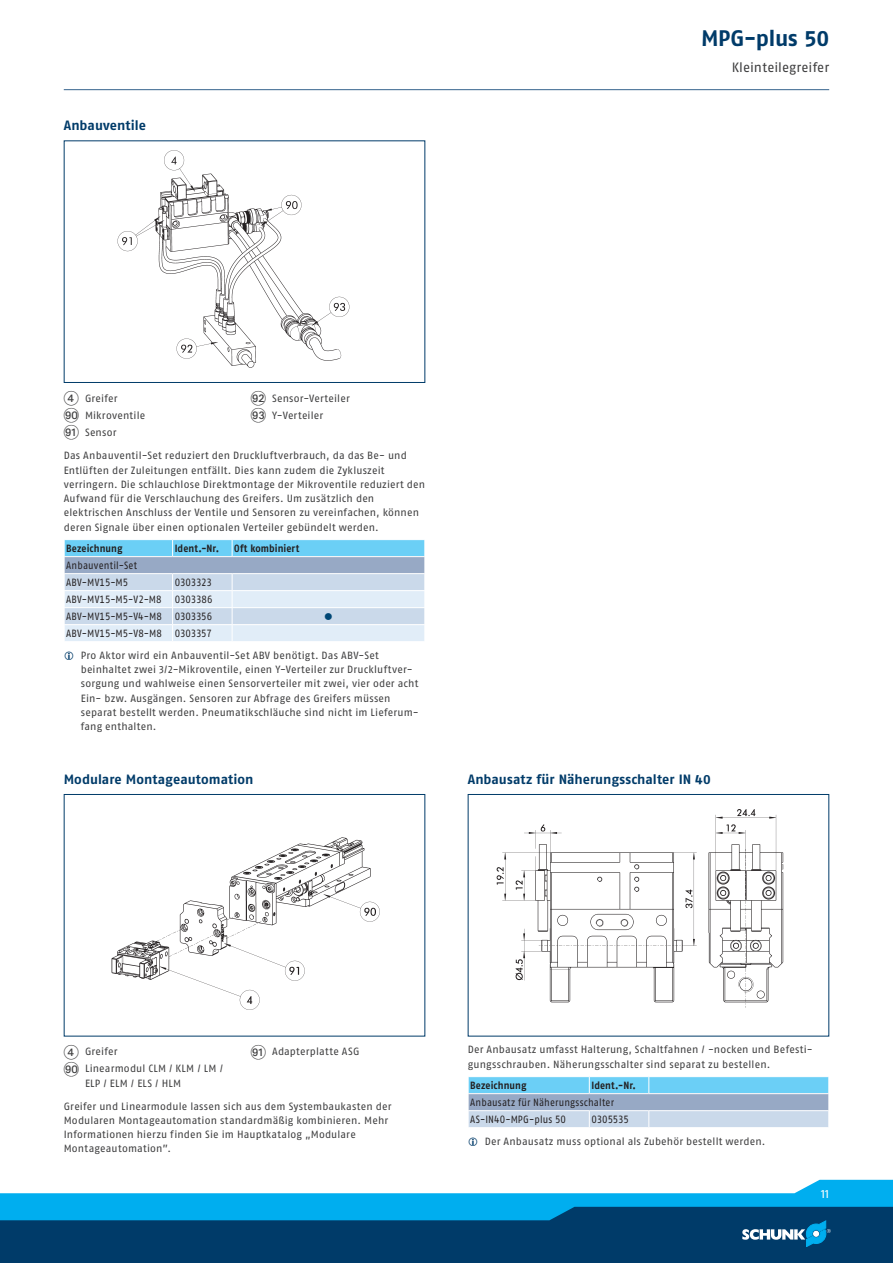
<style>
.page{position:relative;width:893px;height:1263px;background:#fff}
.page>*{position:absolute;margin:0;border:0;box-sizing:border-box;transform-origin:0 0}
.t1{font:700 22.5px "SCHUNK Fago Pro";letter-spacing:-.01em;color:#003b69}
.t2{font:700 13.5px "SCHUNK Fago Pro";letter-spacing:.005em;color:#003b69}
.t3{font:13.5px "SCHUNK Fago Pro";color:#3e3e3f}
.t4{font:12px "SCHUNK Fago Pro";color:#fff}
.t5{font:10.5px/14.2px "SCHUNK Fago Pro";letter-spacing:.015em;color:#3e3e3f}
.t6{font:10.5px/17px "SCHUNK Fago Pro";letter-spacing:.01em;color:#231f20;scale:.9 1}
.t7{font:700 10.5px "SCHUNK Fago Pro";letter-spacing:.01em;color:#231f20;scale:.9 1}
.t8{font:10.5px "SCHUNK Fago Pro";letter-spacing:-.02em;color:#231f20;scale:.9 1}
.t9{font:10.5px "SCHUNK Fago Pro";color:#004775}
.s1{font-family:"Deco Numbers LH Circle";font-size:15px}
</style>
<div class="page">
<div style="left:0;top:1202px;width:893px;height:61px;background:#003b69"></div>
<svg style="left:0;top:1180px;width:893px;height:67px"></svg>
<hr style="left:64px;top:89px;width:765px;height:1px;background:#35628d">
<div style="left:64px;top:140px;width:361px;height:243px;border:1px solid #003b69"></div>
<img style="left:117px;top:150px;width:233px;height:218px">
<svg style="left:64px;top:540px;width:361px;height:101px;background:#bcd8eb"></svg>
<hr style="left:64px;top:573px;width:109px;height:1px;background:#fff">
<hr style="left:173px;top:573px;width:59px;height:1px;background:#fff">
<hr style="left:232px;top:573px;width:193px;height:1px;background:#fff">
<div style="left:64px;top:794px;width:361px;height:242px;border:1px solid #003b69"></div>
<img style="left:111px;top:837px;width:269px;height:173px">
<div style="left:468px;top:794px;width:361px;height:242px;border:1px solid #003b69"></div>
<img style="left:496px;top:809px;width:288px;height:199px">
<svg style="left:468px;top:1077px;width:361px;height:50px;background:#9cc7e2"></svg>
<hr style="left:468px;top:1110px;width:121px;height:1px;background:#fff">
<hr style="left:589px;top:1110px;width:60px;height:1px;background:#fff">
<hr style="left:649px;top:1110px;width:180px;height:1px;background:#fff">
<p class="t2" style="left:64px;top:117px;width:84px">Anbauventile</p>
<h1 class="t1" style="left:701px;top:24px;width:130px">MPG-plus 50</h1>
<p class="t3" style="left:732px;top:60px;width:99px">Kleinteilegreifer</p>
<p class="t5" style="left:64px;top:390px;width:83px;line-height:17px"><span class="s1">4</span> Greifer<br><span class="s1">IT</span> Mikroventile<br><span class="s1">IK</span> Sensor</p>
<p class="t5" style="left:251px;top:390px;width:100px;line-height:17px"><span class="s1">IL</span> Sensor-Verteiler<br><span class="s1">IM</span> Y-Verteiler</p>
<p class="t5" style="left:64px;top:449px;width:363px">Das Anbauventil-Set reduziert den Druckluftverbrauch, da das Be- und Entlüften der Zuleitungen entfällt. Dies kann zudem die Zykluszeit verringern. Die schlauchlose Direktmontage der Mikroventile reduziert den Aufwand für die Verschlauchung des Greifers. Um zusätzlich den elektrischen Anschluss der Ventile und Sensoren zu vereinfachen, können deren Signale über einen optionalen Verteiler gebündelt werden.</p>
<p class="t7" style="left:66px;top:542px;width:64px">Bezeichnung</p>
<p class="t7" style="left:175px;top:542px;width:51px">Ident.-Nr.</p>
<p class="t7" style="left:234px;top:542px;width:74px">Oft kombiniert</p>
<p class="t6" style="left:66px;top:557px;width:80px">Anbauventil-Set<br>ABV-MV15-M5</p>
<p class="t6" style="left:66px;top:574px;width:164px;text-align:justify;text-indent:108px">0303323<br>ABV-MV15-M5-V2-M8 0303386<br>ABV-MV15-M5-V4-M8 0303356</p>
<p class="t9" style="left:324px;top:610px;width:10px">●</p>
<p class="t6" style="left:66px;top:625px;width:163px">ABV-MV15-M5-V8-M8 0303357</p>
<p class="t5" style="left:81px;top:648px;width:339px">Pro Aktor wird ein Anbauventil-Set ABV benötigt. Das ABV-Set beinhaltet zwei 3/2-Mikroventile, einen Y-Verteiler zur Druckluftver&shy;sorgung und wahlweise einen Sensorverteiler mit zwei, vier oder acht Ein- bzw. Ausgängen. Sensoren zur Abfrage des Greifers müssen separat bestellt werden. Pneumatikschläuche sind nicht im Lieferum&shy;fang enthalten.</p>
<p class="t2" style="left:64px;top:771px;width:191px">Modulare Montageautomation</p>
<p class="t2" style="left:468px;top:771px;width:244px">Anbausatz für Näherungsschalter IN 40</p>
<p class="t5" style="left:64px;top:1043px;width:161px;line-height:17px"><span class="s1">4</span> Greifer<br><span class="s1">IT</span> Linearmodul CLM / KLM / LM /</p>
<p class="t5" style="left:85px;top:1076px;width:98px">ELP / ELM / ELS / HLM</p>
<p class="t5" style="left:251px;top:1045px;width:110px"><span class="s1">IK</span> Adapterplatte ASG</p>
<p class="t5" style="left:64px;top:1099px;width:329px">Greifer und Linearmodule lassen sich aus dem Systembaukasten der Modularen Montageautomation standardmäßig kombinieren. Mehr Informationen hierzu finden Sie im Hauptkatalog „Modulare Montageautomation”.</p>
<p class="t5" style="left:468px;top:1042px;width:346px">Der Anbausatz umfasst Halterung, Schaltfahnen / -nocken und Befesti&shy;gungsschrauben. Näherungsschalter sind separat zu bestellen.</p>
<p class="t7" style="left:470px;top:1079px;width:64px">Bezeichnung</p>
<p class="t7" style="left:591px;top:1079px;width:51px">Ident.-Nr.</p>
<p class="t6" style="left:470px;top:1094px;width:161px">Anbausatz für Näherungsschalter<br>AS-IN40-MPG-plus 50</p>
<p class="t8" style="left:591px;top:1113px;width:43px">0305535</p>
<p class="t5" style="left:485px;top:1134px;width:282px">Der Anbausatz muss optional als Zubehör bestellt werden.</p>
<p class="t4" style="left:821px;top:1186px;width:10px">11</p>
</div>
